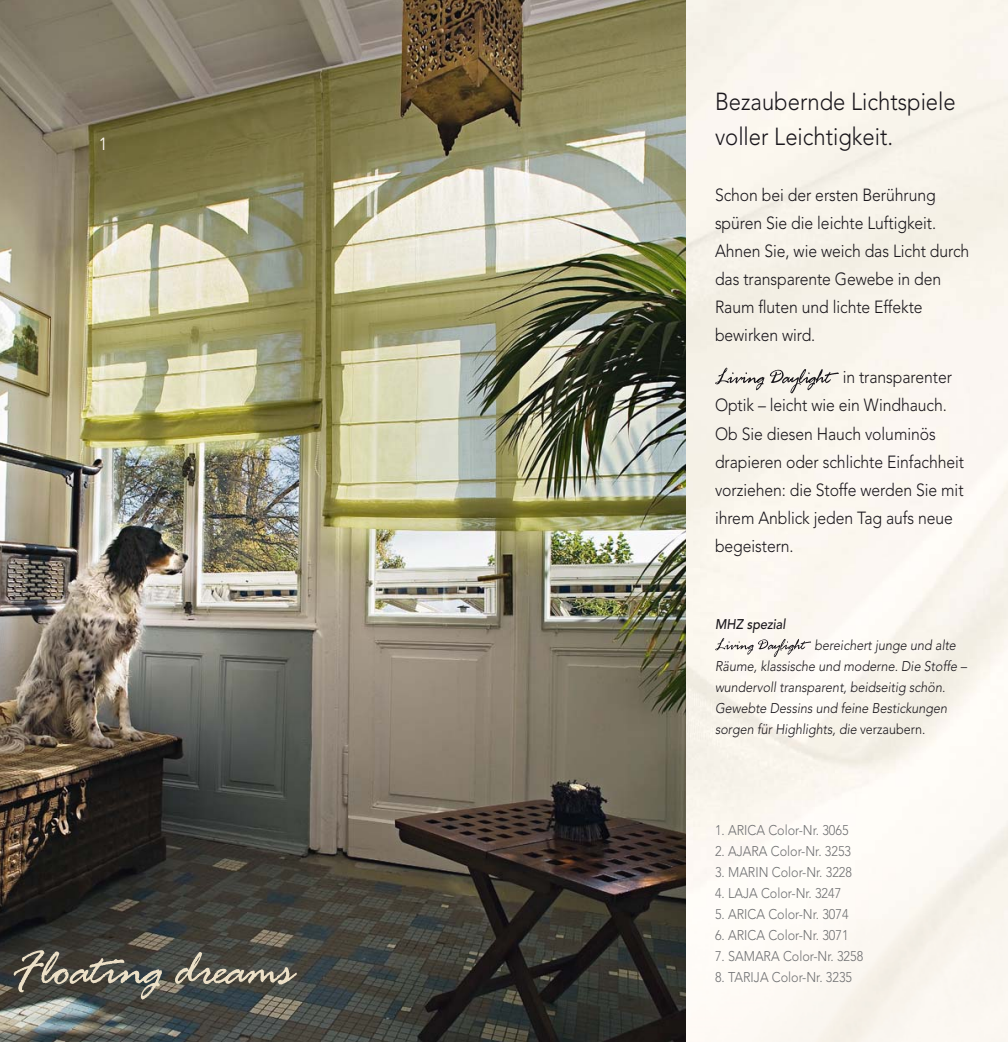
<style>
.page{position:relative;width:1008px;height:1042px;background:#fff}
.page>*{position:absolute;margin:0;border:0;box-sizing:border-box;transform-origin:0 0}
.t1{font:300 24.5px/35px "Avenir";color:#1a171c;scale:.9 1}
.t2{font:300 17.5px/28px "Avenir";letter-spacing:-.005em;color:#1a171c;scale:.9 1}
.t3{font:17.5px "Avenir";color:#fff9f2;scale:.9 1}
.t4{font:italic 300 14px/21px "Avenir";color:#1a171c;scale:.9 1}
.t5{font:300 14px "Avenir";color:#6f7072;scale:.9 1}
.t6{font:italic 500 14px "Avenir";color:#1a171c;scale:.9 1}
.s1{font-style:normal}
</style>
<div class="page">
<img style="left:0;top:0;width:1007px;height:1042px">
<svg style="left:0;top:0;width:1px;height:20px"></svg>
<svg style="left:0;top:1013px;width:1px;height:29px"></svg>
<svg style="left:714px;top:368px;width:124px;height:25px;background:#d5d2cb"></svg>
<svg style="left:714px;top:638px;width:97px;height:19px"></svg>
<svg style="left:14px;top:950px;width:283px;height:49px;background:#5f5e56"></svg>
<p class="t3" style="left:99px;top:137px;width:11px">1</p>
<h1 class="t1" style="left:714px;top:86px;width:269px">Bezaubernde Lichtspiele voller Leichtigkeit.</h1>
<p class="t2" style="left:714px;top:183px;width:284px">Schon bei der ersten Berührung spüren Sie die leichte Luftigkeit.<br>Ahnen Sie, wie weich das Licht durch das transparente Gewebe in den<br>Raum fluten und lichte Effekte bewirken wird.</p>
<p class="t2" style="left:714px;top:365px;width:278px;text-indent:128px">in transparenter<br>Optik – leicht wie ein Windhauch.<br>Ob Sie diesen Hauch voluminös drapieren oder schlichte Einfachheit vorziehen: die Stoffe werden Sie mit ihrem Anblick jeden Tag aufs neue begeistern.</p>
<p class="t6" style="left:714px;top:618px;width:80px">MHZ spezial</p>
<p class="t4" style="left:714px;top:635px;width:281px;text-indent:99px">bereichert junge und alte Räume, klassische und moderne. Die Stoffe – wundervoll transparent, beidseitig schön.<br>Gewebte Dessins und feine Bestickungen sorgen für Highlights, die <span class="s1">verzaubern.</span></p>
<p class="t5" style="left:714px;top:825px;width:150px">1. ARICA Color-Nr. 3065</p>
<p class="t5" style="left:714px;top:846px;width:153px">2. AJARA Color-Nr. 3253</p>
<p class="t5" style="left:714px;top:867px;width:154px">3. MARIN Color-Nr. 3228</p>
<p class="t5" style="left:714px;top:888px;width:142px">4. LAJA Color-Nr. 3247</p>
<p class="t5" style="left:714px;top:909px;width:150px">5. ARICA Color-Nr. 3074</p>
<p class="t5" style="left:714px;top:930px;width:150px">6. ARICA Color-Nr. 3071</p>
<p class="t5" style="left:714px;top:951px;width:166px">7. SAMARA Color-Nr. 3258</p>
<p class="t5" style="left:714px;top:972px;width:154px">8. TARIJA Color-Nr. 3235</p>
</div>
